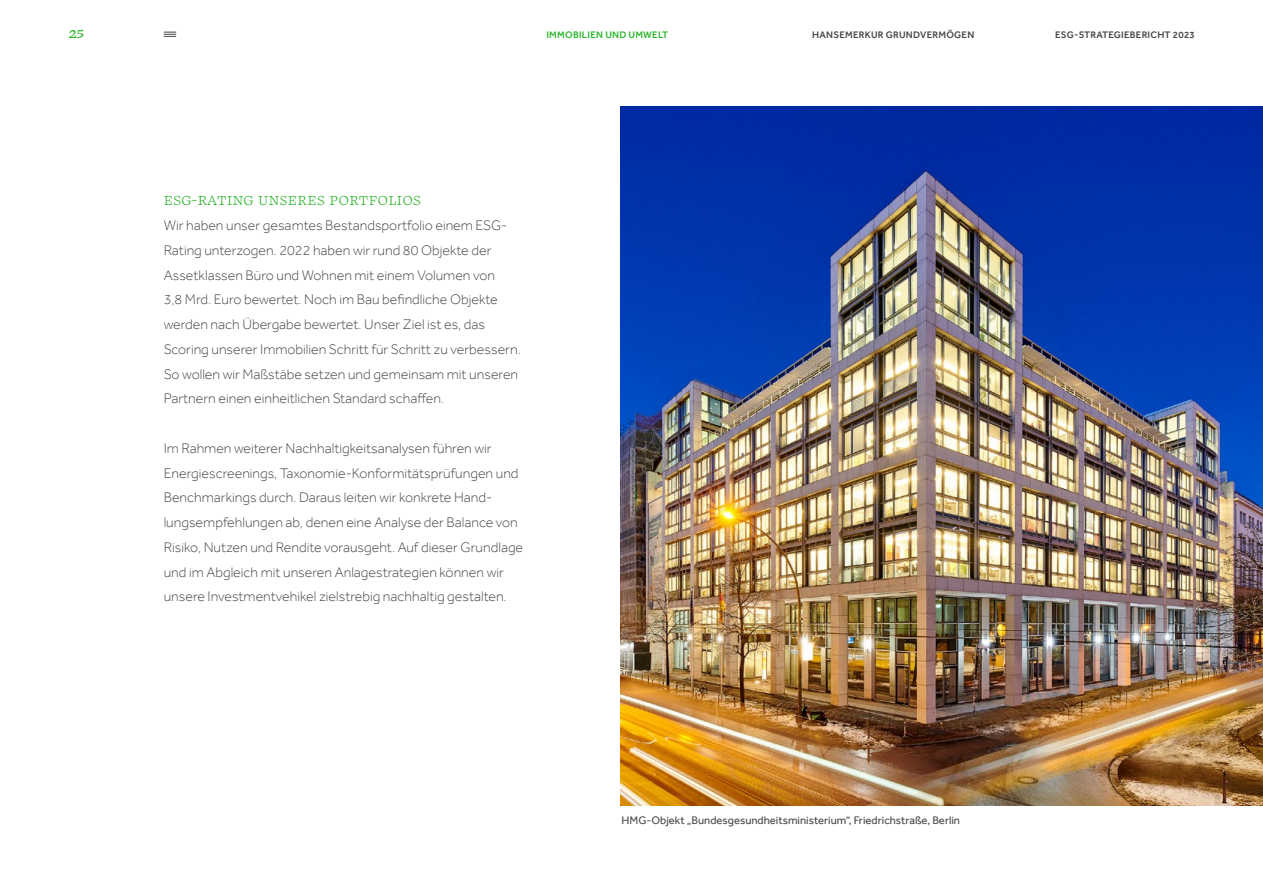
<style>
.page{position:relative;width:1263px;height:893px;background:#fff}
.page>*{position:absolute;margin:0;border:0;box-sizing:border-box;transform-origin:0 0}
.t1{font:15px "Swear Text";letter-spacing:.03em;color:#2db42d}
.t2{font:500 15px "Swear Text";color:#2db42d}
.t3{font:300 14.25px/24.8px "Effra";color:#474847}
.t4{font:11.25px "Effra";color:#474847}
.t5{font:500 9.75px "Effra";letter-spacing:.025em;color:#474847}
.t6{font:500 9.75px "Effra";letter-spacing:.025em;color:#2db42d}
</style>
<div class="page">
<img style="left:621px;top:106px;width:642px;height:700px">
<svg style="left:164px;top:32px;width:12px;height:5px"></svg>
<p class="t2" style="left:69px;top:23px;width:17px">25</p>
<p class="t6" style="left:546px;top:29px;width:123px">IMMOBILIEN UND UMWELT</p>
<p class="t5" style="left:812px;top:29px;width:164px">HANSEMERKUR GRUNDVERMÖGEN</p>
<p class="t5" style="left:1055px;top:29px;width:141px">ESG-STRATEGIEBERICHT 2023</p>
<p class="t1" style="left:164px;top:191px;width:259px">ESG-RATING UNSERES PORTFOLIOS</p>
<p class="t3" style="left:164px;top:213px;width:359px">Wir haben unser gesamtes Bestandsportfolio einem ESG-Rating unterzogen. 2022 haben wir rund 80 Objekte der Assetklassen Büro und Wohnen mit einem Volumen von<br>3,8 Mrd. Euro bewertet. Noch im Bau befindliche Objekte werden nach Übergabe bewertet. Unser Ziel ist es, das Scoring unserer Immobilien Schritt für Schritt zu verbessern.<br>So wollen wir Maßstäbe setzen und gemeinsam mit unseren Partnern einen einheitlichen Standard schaffen.</p>
<p class="t3" style="left:164px;top:436px;width:361px">Im Rahmen weiterer Nachhaltigkeitsanalysen führen wir Energiescreenings, Taxonomie-Konformitätsprüfungen und Benchmarkings durch. Daraus leiten wir konkrete Hand&shy;lungsempfehlungen ab, denen eine Analyse der Balance von Risiko, Nutzen und Rendite vorausgeht. Auf dieser Grundlage und im Abgleich mit unseren Anlagestrategien können wir unsere Investmentvehikel zielstrebig nachhaltig gestalten.</p>
<p class="t4" style="left:622px;top:814px;width:340px">HMG-Objekt „Bundesgesundheitsministerium“, Friedrichstraße, Berlin</p>
</div>
